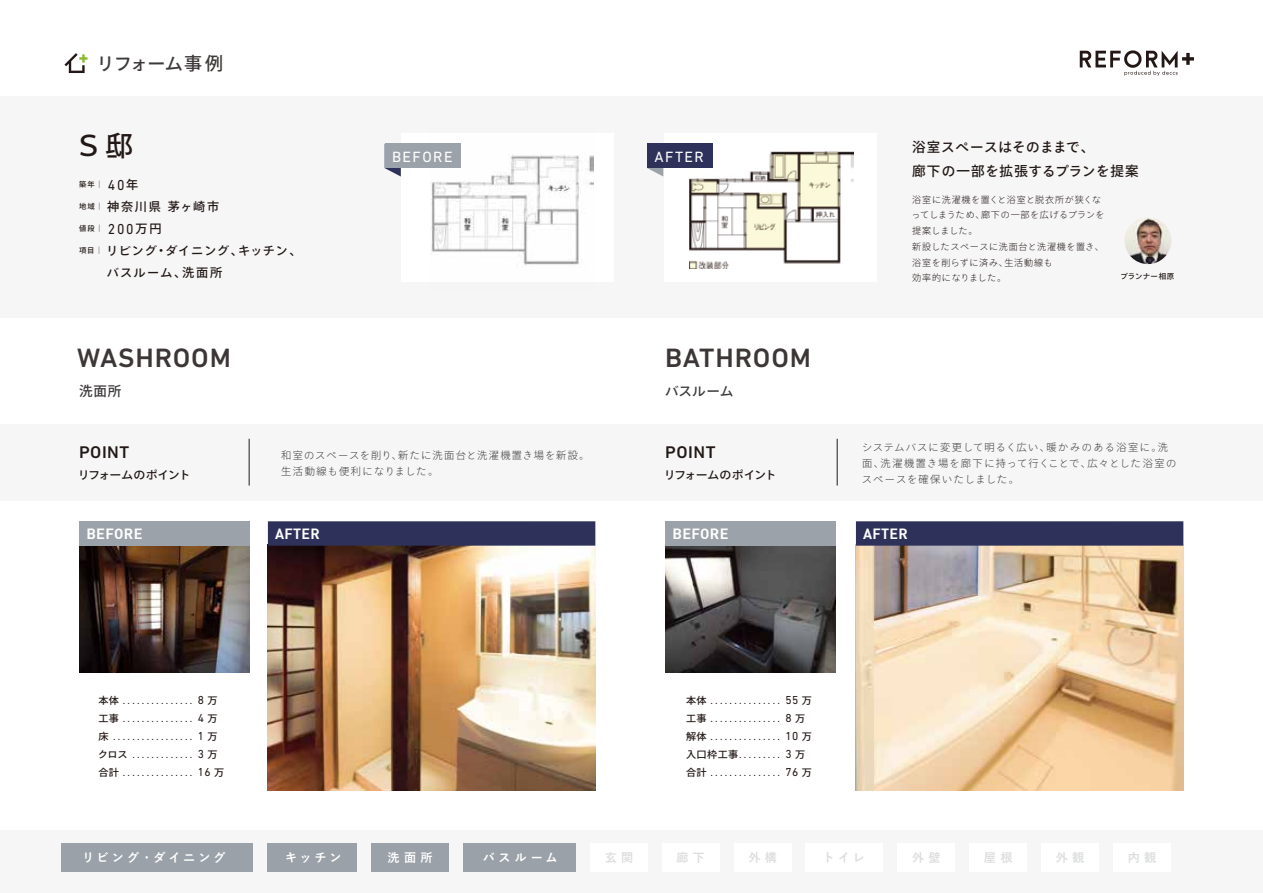
<style>
.page{position:relative;width:1263px;height:893px;background:#fff}
.page>*{position:absolute;margin:0;border:0;box-sizing:border-box;transform-origin:0 0}
.t1{font:500 27.6px "Ryo Gothic Plus N";color:#221815}
.t2{font:500 27px "DIN Next LT Pro";letter-spacing:.03em;color:#3c3736;scale:1.04 1}
.t3{font:500 18px "Ryo Gothic Plus N";letter-spacing:-.03em;color:#3d3a39}
.t4{font:500 17.25px "DIN Next LT Pro";letter-spacing:.03em;color:#221815;scale:1.04 1}
.t5{font:15.15px "DIN Next LT Pro";letter-spacing:.095em;color:#fff}
.t6{font:14.55px "DIN Bold";letter-spacing:.02em;color:#fff}
.t7{font:500 13.5px/23.7px "Ryo Gothic Plus N";letter-spacing:.05em;color:#221815}
.t8{font:500 13.5px "Ryo Gothic Plus N";letter-spacing:.03em;color:#3d3a39}
.t9{font:500 12.15px/22px "Ryo Gothic Plus N";letter-spacing:.08em;color:#221815}
.t10{font:700 12.15px "Yu Gothic";letter-spacing:.245em;color:#fff}
.t11{font:700 12.15px "Yu Gothic";letter-spacing:.35em;color:#dcdddd}
.t12{font:500 12.15px "Ryo Gothic Plus N";letter-spacing:.15em;color:#221815}
.t13{font:500 11.4px "Ryo Gothic Plus N";letter-spacing:-.06em;color:#221815;scale:1.04 1}
.t14{font:10.2px/18px "DIN Next LT Pro";color:#221815;scale:1.04 1}
.t15{font:300 10.2px/16px "Ryo Gothic Plus N";letter-spacing:.12em;color:#3d3a39}
.t16{font:300 9px/15.8px "Ryo Gothic Plus N";letter-spacing:.07em;color:#221815}
.t17{font:500 7.5px "Ryo Gothic Plus N";letter-spacing:.025em;color:#221815}
.t18{font:500 7.35px "Ryo Gothic Plus N";color:#221815}
.s1{font-family:"DIN Next LT Pro";font-weight:400;font-size:14.7px}
.s2{font-size:12.15px}
.s3{font-family:"Ryo Gothic Plus N";font-weight:500;font-size:9.75px}
.s4{font-size:11.85px}
</style>
<div class="page">
<div style="left:0;top:97px;width:1263px;height:221px;background:#f6f6f7"></div>
<div style="left:1px;top:424px;width:1262px;height:76px;background:#f6f6f7"></div>
<svg style="left:1080px;top:50px;width:114px;height:26px"></svg>
<svg style="left:64px;top:53px;width:23px;height:20px"></svg>
<div style="left:401px;top:133px;width:213px;height:149px;background:#fff"></div>
<img style="left:430px;top:143px;width:163px;height:123px">
<div style="left:664px;top:133px;width:213px;height:149px;background:#fff"></div>
<img style="left:689px;top:151px;width:164px;height:117px">
<img style="left:268px;top:546px;width:327px;height:244px">
<div style="left:268px;top:521px;width:327px;height:25px;background:#2e325a"></div>
<img style="left:1124px;top:217px;width:47px;height:47px;border-radius:23px">
<img style="left:79px;top:546px;width:170px;height:126px">
<hr style="left:249px;top:439px;width:1px;height:47px;background:#221815">
<div style="left:79px;top:521px;width:170px;height:25px;background:#9ca2a9"></div>
<img style="left:856px;top:546px;width:327px;height:244px">
<img style="left:665px;top:546px;width:170px;height:126px">
<hr style="left:837px;top:439px;width:1px;height:47px;background:#221815">
<div style="left:856px;top:521px;width:327px;height:25px;background:#2e325a"></div>
<div style="left:665px;top:521px;width:170px;height:25px;background:#9ca2a9"></div>
<svg style="left:647px;top:168px;width:16px;height:9px"></svg>
<div style="left:647px;top:144px;width:66px;height:24px;background:#2e325a"></div>
<svg style="left:385px;top:168px;width:16px;height:9px"></svg>
<div style="left:385px;top:144px;width:76px;height:24px;background:#9ca2a9"></div>
<div style="left:0;top:830px;width:1263px;height:63px;background:#f6f6f7"></div>
<div style="left:62px;top:843px;width:191px;height:29px;background:#9ba1a8"></div>
<div style="left:267px;top:843px;width:90px;height:29px;background:#9ba1a8"></div>
<div style="left:371px;top:843px;width:78px;height:29px;background:#9ba1a8"></div>
<div style="left:463px;top:843px;width:113px;height:29px;background:#9ba1a8"></div>
<div style="left:969px;top:843px;width:58px;height:29px;background:#fff"></div>
<div style="left:590px;top:843px;width:58px;height:29px;background:#fff"></div>
<div style="left:662px;top:843px;width:57px;height:29px;background:#fff"></div>
<div style="left:806px;top:843px;width:77px;height:29px;background:#fff"></div>
<div style="left:734px;top:843px;width:57px;height:29px;background:#fff"></div>
<div style="left:897px;top:843px;width:58px;height:29px;background:#fff"></div>
<div style="left:1041px;top:843px;width:58px;height:29px;background:#fff"></div>
<div style="left:1113px;top:843px;width:58px;height:29px;background:#fff"></div>
<h3 class="t3" style="left:97px;top:52px;width:128px">リフォーム事例</h3>
<h1 class="t1" style="left:75px;top:128px;width:59px">Ｓ邸</h1>
<p class="t18" style="left:79px;top:179px;width:89px">築年｜ <span class="s1">40</span><span class="s2">年　　</span></p>
<p class="t12" style="left:79px;top:199px;width:170px"><sup>地域｜</sup>神奈川県茅ヶ崎市　　</p>
<p class="t18" style="left:79px;top:224px;width:98px">値段｜ <span class="s1">200</span><span class="s2">万円　</span></p>
<p class="t9" style="left:79px;top:240px;width:224px"><sup>項目｜</sup>リビング・ダイニング、キッチン、　　バスルーム、洗面所</p>
<h2 class="t2" style="left:77px;top:343px;width:149px">WASHROOM</h2>
<h3 class="t8" style="left:79px;top:382px;width:44px">洗面所</h3>
<h3 class="t5" style="left:392px;top:148px;width:62px">BEFORE</h3>
<h3 class="t5" style="left:654px;top:148px;width:51px">AFTER</h3>
<h2 class="t2" style="left:665px;top:343px;width:142px">BATHROOM</h2>
<h3 class="t8" style="left:665px;top:382px;width:70px">バスルーム</h3>
<h3 class="t4" style="left:79px;top:442px;width:50px">POINT</h3>
<p class="t13" style="left:78px;top:467px;width:110px">リフォームのポイント</p>
<p class="t15" style="left:281px;top:447px;width:310px">和室のスペースを削り、新たに洗面台と洗濯機置き場を新設。生活動線も便利になりました。</p>
<h3 class="t4" style="left:665px;top:442px;width:50px">POINT</h3>
<p class="t13" style="left:664px;top:467px;width:110px">リフォームのポイント</p>
<h3 class="t7" style="left:912px;top:136px;width:228px">浴室スペースはそのままで、<br>廊下の一部を拡張するプランを提案</h3>
<p class="t16" style="left:912px;top:192px;width:194px">浴室に洗濯機を置くと浴室と脱衣所が狭くなってしまうため、廊下の一部を広げるプランを提案しました。<br>新設したスペースに洗面台と洗濯機を置き、浴室を削らずに済み、生活動線も<br>効率的になりました。</p>
<p class="t17" style="left:1120px;top:271px;width:55px">プランナー相原</p>
<p class="t15" style="left:862px;top:439px;width:316px">システムバスに変更して明るく広い、暖かみのある浴室に。洗面、洗濯機置き場を廊下に持って行くことで、広々とした浴室のスペースを確保いたしました。</p>
<h3 class="t6" style="left:86px;top:524px;width:58px">BEFORE</h3>
<h3 class="t6" style="left:275px;top:524px;width:46px">AFTER</h3>
<h3 class="t6" style="left:672px;top:524px;width:58px">BEFORE</h3>
<h3 class="t6" style="left:863px;top:524px;width:46px">AFTER</h3>
<p class="t14" style="left:98px;top:691px;width:123px"><span class="s3">本体</span>. . . . . . . . . . . . . . . <span class="s4">8</span><span class="s3">万工事</span>. . . . . . . . . . . . . . . <span class="s4">4</span><span class="s3">万床</span>. . . . . . . . . . . . . . . . . <span class="s4">1</span><span class="s3">万クロス</span> . . . . . . . . . . . . . <span class="s4">3</span> <span class="s3">万合計</span> . . . . . . . . . . . . . . . <span class="s4">16</span> <span class="s3">万</span></p>
<p class="t14" style="left:686px;top:691px;width:122px"><span class="s3">本体</span> . . . . . . . . . . . . . . . <span class="s4">55</span> <span class="s3">万工事</span>. . . . . . . . . . . . . . . <span class="s4">8</span><span class="s3">万解体</span> . . . . . . . . . . . . . . . <span class="s4">10</span> <span class="s3">万入口枠工事</span>. . . . . . . . . <span class="s4">3</span> <span class="s3">万合計</span> . . . . . . . . . . . . . . . <span class="s4">76</span> <span class="s3">万</span></p>
<p class="t10" style="left:82px;top:850px;width:145px">リビング・ダイニング</p>
<p class="t10" style="left:285px;top:850px;width:58px">キッチン</p>
<p class="t10" style="left:388px;top:850px;width:46px">洗面所</p>
<p class="t10" style="left:483px;top:850px;width:76px">バスルーム</p>
<p class="t11" style="left:605px;top:850px;width:30px">玄関</p>
<p class="t11" style="left:676px;top:850px;width:30px">廊下</p>
<p class="t11" style="left:748px;top:850px;width:30px">外構</p>
<p class="t11" style="left:823px;top:850px;width:44px">トイレ</p>
<p class="t11" style="left:912px;top:850px;width:30px">外壁</p>
<p class="t11" style="left:984px;top:850px;width:30px">屋根</p>
<p class="t11" style="left:1056px;top:850px;width:30px">外観</p>
<p class="t11" style="left:1128px;top:850px;width:30px">内観</p>
</div>
